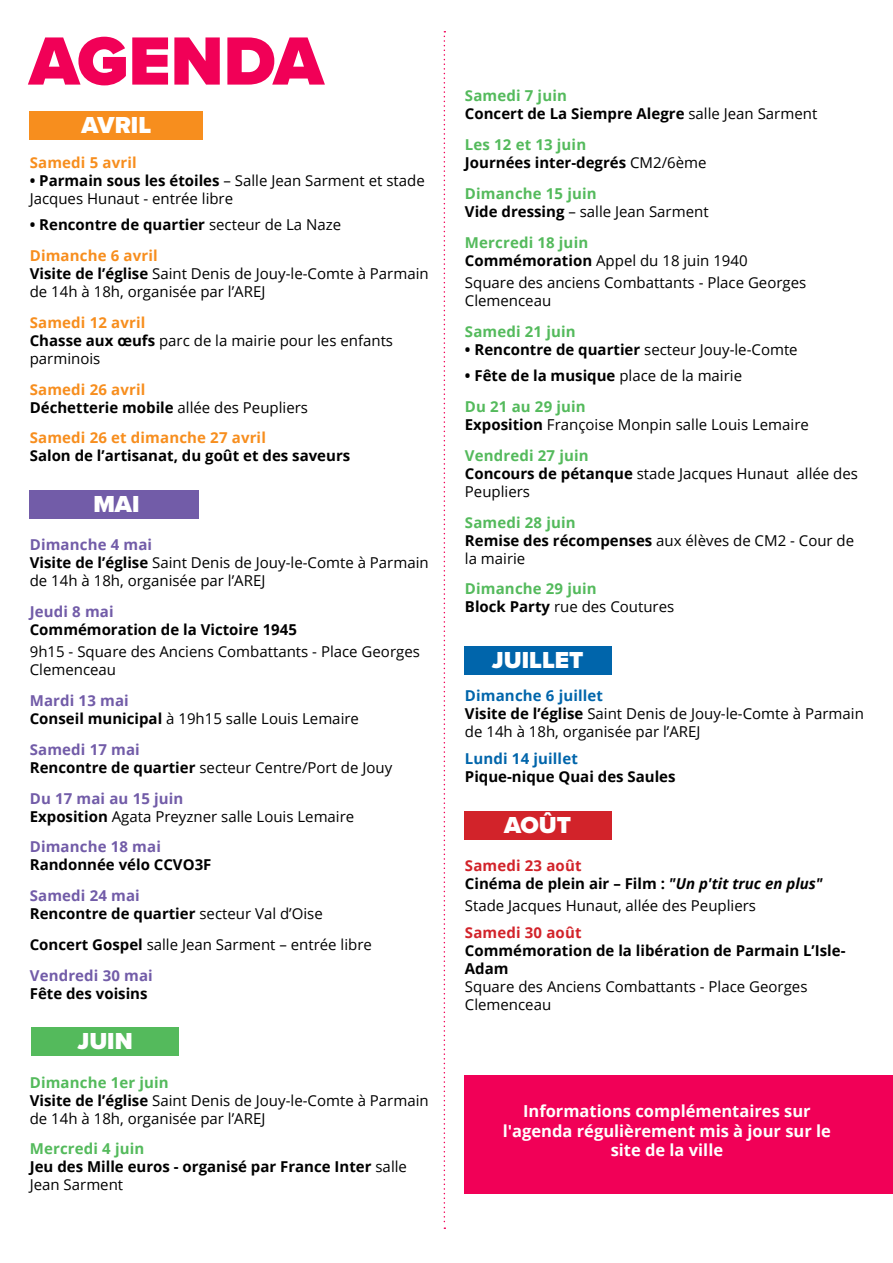
<style>
.page{position:relative;width:893px;height:1263px;background:#fff}
.page>*{position:absolute;margin:0;border:0;box-sizing:border-box;transform-origin:0 0}
.t1{font:900 70.65px "Proxima Nova";color:#f10057}
.t2{font:900 24px "Proxima Nova";color:#fff}
.t3{font:700 16.5px/19.8px "Open Sans";color:#fff;text-align:center}
.t4{font:15px/18px "Open Sans";color:#000}
.t5{font:700 15px/18px "Open Sans";color:#000}
.t6{font:700 15px/18px "Open Sans";letter-spacing:.01em;color:#54ba5c}
.t7{font:700 15px "Open Sans";letter-spacing:.01em;color:#f78e1e}
.t8{font:700 15px "Open Sans";letter-spacing:.01em;color:#725ca8}
.t9{font:700 15px "Open Sans";letter-spacing:.01em;color:#0065ab}
.t10{font:700 15px "Open Sans";letter-spacing:.01em;color:#d2232a}
.s1{font-weight:700}
.s2{font-weight:400}
.s3{color:#f78e1e}
.s4{font-weight:700;color:#f78e1e}
.s5{font-weight:700;color:#725ca8}
.s6{color:#725ca8}
.s7{font-weight:700;color:#54ba5c}
.s8{color:#54ba5c}
.s9{color:#000}
.s10{font-weight:400;color:#000}
.s11{font-weight:700;color:#0065ab}
.s12{color:#d2232a}
.s13{font-style:italic}
</style>
<div class="page">
<div style="left:465px;top:1075px;width:428px;height:119px;background:#f10057"></div>
<svg style="left:444px;top:31px;width:1px;height:1198px"></svg>
<div style="left:30px;top:490px;width:169px;height:28px;background:#725ca8"></div>
<div style="left:30px;top:111px;width:173px;height:29px;background:#f78e1e"></div>
<div style="left:31px;top:1027px;width:148px;height:28px;background:#54ba5c"></div>
<div style="left:464px;top:646px;width:147px;height:29px;background:#0065ab"></div>
<div style="left:464px;top:811px;width:147px;height:28px;background:#d2232a"></div>
<h1 class="t1" style="left:29px;top:8px;width:296px">AGENDA</h1>
<h2 class="t2" style="left:82px;top:107px;width:71px">AVRIL</h2>
<p class="t7" style="left:30px;top:152px;width:108px">Samedi 5 avril</p>
<p class="t4" style="left:30px;top:171px;width:396px"><span class="s1">• Parmain sous les étoiles</span> – Salle Jean Sarment et stade<br>Jacques Hunaut - entrée libre</p>
<p class="t5" style="left:30px;top:209px;width:313px;line-height:30.8px">• Rencontre de quartier <span class="s2">secteur de La Naze<br></span><span class="s3">Dimanche 6 avril</span></p>
<p class="t4" style="left:30px;top:264px;width:400px"><span class="s1">Visite de l’église</span> Saint Denis de Jouy-le-Comte à Parmain de 14h à 18h, organisée par l’AREJ</p>
<p class="t4" style="left:30px;top:313px;width:365px"><span class="s4">Samedi 12 avril<br></span><span class="s1">Chasse aux œufs</span> parc de la mairie pour les enfants parminois</p>
<p class="t5" style="left:30px;top:380px;width:280px"><span class="s3">Samedi 26 avril<br></span>Déchetterie mobile <span class="s2">allée des Peupliers</span></p>
<p class="t7" style="left:30px;top:427px;width:238px">Samedi 26 et dimanche 27 avril</p>
<p class="t5" style="left:30px;top:446px;width:322px">Salon de l’artisanat, du goût et des saveurs</p>
<h2 class="t2" style="left:93px;top:486px;width:48px">MAI</h2>
<p class="t4" style="left:30px;top:535px;width:400px"><span class="s5">Dimanche 4 mai<br></span><span class="s1">Visite de l’église</span> Saint Denis de Jouy-le-Comte à Parmain de 14h à 18h, organisée par l’AREJ</p>
<p class="t8" style="left:30px;top:601px;width:85px">Jeudi 8 mai</p>
<p class="t5" style="left:30px;top:620px;width:269px">Commémoration de la Victoire 1945</p>
<p class="t4" style="left:30px;top:642px;width:392px">9h15 - Square des Anciens Combattants - Place Georges<br>Clemenceau</p>
<p class="t4" style="left:30px;top:691px;width:331px"><span class="s5">Mardi 13 mai<br></span><span class="s1">Conseil municipal</span> à 19h15 salle Louis Lemaire</p>
<p class="t4" style="left:30px;top:740px;width:364px"><span class="s5">Samedi 17 mai<br></span><span class="s1">Rencontre de quartier</span> secteur Centre/Port de Jouy</p>
<p class="t4" style="left:30px;top:789px;width:326px"><span class="s5">Du 17 mai au 15 juin<br></span><span class="s1">Exposition</span> Agata Preyzner salle Louis Lemaire</p>
<p class="t8" style="left:30px;top:836px;width:133px">Dimanche 18 mai</p>
<p class="t5" style="left:30px;top:855px;width:183px">Randonnée vélo CCVO3F</p>
<p class="t5" style="left:30px;top:886px;width:295px"><span class="s6">Samedi 24 mai<br></span>Rencontre de quartier <span class="s2">secteur Val d’Oise</span></p>
<p class="t4" style="left:30px;top:929px;width:344px;line-height:30.8px"><span class="s1">Concert Gospel</span> salle Jean Sarment – entrée libre<br><span class="s5">Vendredi 30 mai</span></p>
<p class="t5" style="left:30px;top:984px;width:119px">Fête des voisins</p>
<h2 class="t2" style="left:77px;top:1023px;width:57px">JUIN</h2>
<p class="t4" style="left:30px;top:1073px;width:400px"><span class="s7">Dimanche 1er juin<br></span><span class="s1">Visite de l’église</span> Saint Denis de Jouy-le-Comte à Parmain de 14h à 18h, organisée par l’AREJ</p>
<p class="t5" style="left:30px;top:1139px;width:379px"><span class="s8">Mercredi 4 juin<br></span>Jeu des Mille euros - organisé par France Inter <span class="s2">salle<br>Jean Sarment</span></p>
<p class="t5" style="left:465px;top:87px;width:354px"><span class="s8">Samedi 7 juin<br></span>Concert de La Siempre Alegre <span class="s2">salle Jean Sarment</span></p>
<p class="t5" style="left:465px;top:135px;width:243px"><span class="s8">Les 12 et 13 juin<br></span>Journées inter-degrés <span class="s2">CM2/6ème</span></p>
<p class="t4" style="left:465px;top:184px;width:245px"><span class="s7">Dimanche 15 juin<br></span><span class="s1">Vide dressing</span> – salle Jean Sarment</p>
<p class="t4" style="left:465px;top:233px;width:284px"><span class="s7">Mercredi 18 juin<br></span><span class="s1">Commémoration</span> Appel du 18 juin 1940</p>
<p class="t4" style="left:465px;top:273px;width:343px">Square des anciens Combattants - Place Georges<br>Clemenceau</p>
<p class="t6" style="left:465px;top:322px;width:112px">Samedi 21 juin</p>
<p class="t5" style="left:465px;top:340px;width:334px">• Rencontre de quartier <span class="s2">secteur Jouy-le-Comte</span></p>
<p class="t5" style="left:465px;top:360px;width:279px;line-height:30.8px">• Fête de la musique <span class="s2">place de la mairie<br></span><span class="s8">Du 21 au 29 juin</span></p>
<p class="t4" style="left:465px;top:409px;width:345px;line-height:30.8px"><span class="s1">Exposition</span> Françoise Monpin salle Louis Lemaire<br><span class="s7">Vendredi 27 juin</span></p>
<p class="t4" style="left:465px;top:464px;width:395px"><span class="s1">Concours de pétanque</span> stade Jacques Hunaut allée des<br>Peupliers</p>
<p class="t4" style="left:465px;top:513px;width:391px"><span class="s7">Samedi 28 juin<br></span><span class="s1">Remise des récompenses</span> aux élèves de CM2 - Cour de la mairie</p>
<p class="t6" style="left:465px;top:579px;width:211px">Dimanche 29 juin<br><span class="s9">Block Party</span> <span class="s10">rue des Coutures</span></p>
<h2 class="t2" style="left:492px;top:642px;width:93px">JUILLET</h2>
<p class="t4" style="left:465px;top:686px;width:400px"><span class="s11">Dimanche 6 juillet<br></span><span class="s1">Visite de l’église</span> Saint Denis de Jouy-le-Comte à Parmain de 14h à 18h, organisée par l’AREJ</p>
<p class="t9" style="left:465px;top:748px;width:114px">Lundi 14 juillet</p>
<p class="t5" style="left:465px;top:767px;width:212px">Pique-nique Quai des Saules</p>
<h2 class="t2" style="left:504px;top:807px;width:68px">AOÛT</h2>
<p class="t5" style="left:465px;top:856px;width:359px"><span class="s12">Samedi 23 août<br></span>Cinéma de plein air – Film : <span class="s13">"Un p'tit truc en plus"</span></p>
<p class="t4" style="left:465px;top:896px;width:293px">Stade Jacques Hunaut, allée des Peupliers</p>
<p class="t10" style="left:465px;top:921px;width:118px">Samedi 30 août</p>
<p class="t5" style="left:465px;top:941px;width:382px">Commémoration de la libération de Parmain L’Isle-<br>Adam</p>
<p class="t4" style="left:465px;top:977px;width:344px">Square des Anciens Combattants - Place Georges<br>Clemenceau</p>
<p class="t3" style="left:503px;top:1100px;width:330px">Informations complémentaires sur l'agenda régulièrement mis à jour sur le site de la ville</p>
</div>
